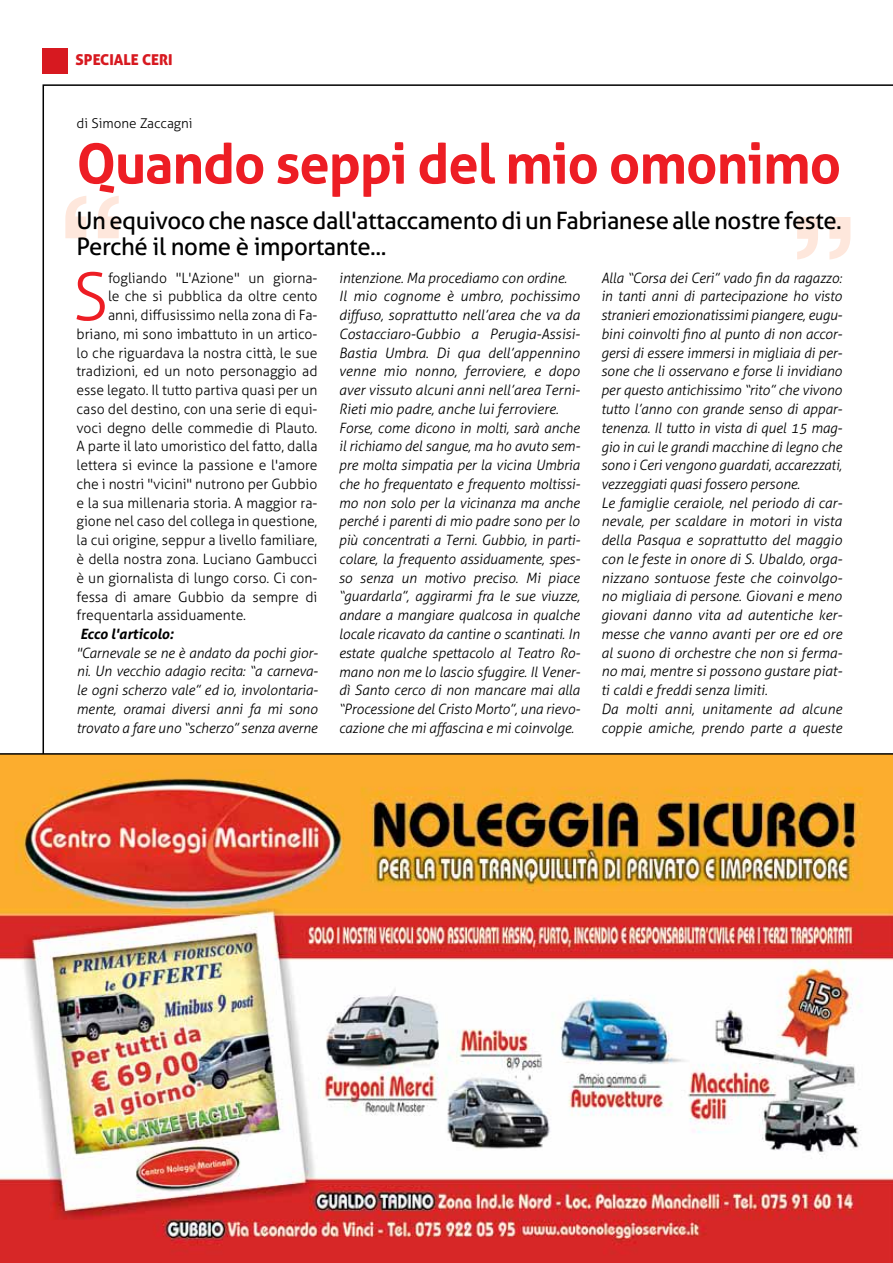
<style>
.page{position:relative;width:893px;height:1263px;background:#fff}
.page>*{position:absolute;margin:0;border:0;box-sizing:border-box;transform-origin:0 0}
.t1{font:300 66.3px "Aller";color:#ed1d24}
.t2{font:700 55.5px "Aller";letter-spacing:-.02em;color:#ed1d24}
.t3{font:24px/25.5px "Aller";letter-spacing:-.02em;color:#000}
.t4{font:15px "Aller Display";color:#d71920}
.t5{font:italic 300 14.25px/18.8px "Aller";letter-spacing:-.01em;color:#000}
.t6{font:300 14.25px "Aller";color:#000}
.t7{font:italic 700 14.25px "Aller";color:#000}
.t8{font:300 13.5px "Aller";color:#000}
</style>
<div class="page">
<svg style="left:65px;top:196px;width:54px;height:42px"></svg>
<svg style="left:797px;top:217px;width:53px;height:42px"></svg>
<div style="left:43px;top:48px;width:25px;height:25px;background:#d71920"></div>
<img style="left:0;top:755px;width:893px;height:508px">
<hr style="left:0;top:753px;width:893px;height:2px;background:#000">
<svg style="left:248px;top:949px;width:8px;height:10px"></svg>
<p class="t4" style="left:75px;top:50px;width:99px">SPECIALE CERI</p>
<p class="t8" style="left:77px;top:115px;width:118px">di Simone Zaccagni</p>
<h2 class="t2" style="left:77px;top:129px;width:766px">Quando seppi del mio omonimo</h2>
<h3 class="t3" style="left:77px;top:208px;width:767px">Un equivoco che nasce dall'attaccamento di un Fabrianese alle nostre feste.<br>Perché il nome è importante...</h3>
<h1 class="t1" style="left:73px;top:257px;width:37px">S</h1>
<p class="t6" style="left:108px;top:269px;width:211px">fogliando "L'Azione" un giorna-</p>
<p class="t6" style="left:108px;top:288px;width:211px">le che si pubblica da oltre cento</p>
<p class="t6" style="left:108px;top:307px;width:211px">anni, diffusissimo nella zona di Fa-</p>
<p class="t6" style="left:77px;top:325px;width:242px">briano, mi sono imbattuto in un artico-</p>
<p class="t6" style="left:77px;top:344px;width:242px">lo che riguardava la nostra città, le sue</p>
<p class="t6" style="left:77px;top:363px;width:242px">tradizioni, ed un noto personaggio ad</p>
<p class="t6" style="left:77px;top:382px;width:242px">esse legato. Il tutto partiva quasi per un</p>
<p class="t6" style="left:77px;top:400px;width:242px">caso del destino, con una serie di equi-</p>
<p class="t6" style="left:77px;top:419px;width:242px">voci degno delle commedie di Plauto.</p>
<p class="t6" style="left:77px;top:438px;width:242px">A parte il lato umoristico del fatto, dalla</p>
<p class="t6" style="left:77px;top:457px;width:242px">lettera si evince la passione e l'amore</p>
<p class="t6" style="left:77px;top:475px;width:242px">che i nostri "vicini" nutrono per Gubbio</p>
<p class="t6" style="left:77px;top:494px;width:242px">e la sua millenaria storia. A maggior ra-</p>
<p class="t6" style="left:77px;top:513px;width:242px">gione nel caso del collega in questione,</p>
<p class="t6" style="left:77px;top:532px;width:242px">la cui origine, seppur a livello familiare,</p>
<p class="t6" style="left:77px;top:550px;width:242px">è della nostra zona. Luciano Gambucci</p>
<p class="t6" style="left:77px;top:569px;width:242px">è un giornalista di lungo corso. Ci con-</p>
<p class="t6" style="left:77px;top:588px;width:242px">fessa di amare Gubbio da sempre di</p>
<p class="t6" style="left:77px;top:607px;width:171px">frequentarla assiduamente.</p>
<p class="t7" style="left:80px;top:625px;width:95px">Ecco l'articolo:</p>
<p class="t5" style="left:77px;top:643px;width:243px;text-align:justify">"Carnevale se ne è andato da pochi gior&shy;ni. Un vecchio adagio recita: “a carneva&shy;le ogni scherzo vale” ed io, involontaria&shy;mente, oramai diversi anni fa mi sono trovato a fare uno “scherzo” senza averne</p>
<p class="t5" style="left:339px;top:268px;width:243px">intenzione. Ma procediamo con ordine.<br>Il mio cognome è umbro, pochissimo diffuso, soprattutto nell’area che va da Costacciaro-Gubbio a Perugia-Assisi-Bastia Umbra. Di qua dell’appennino venne mio nonno, ferroviere, e dopo aver vissuto alcuni anni nell’area Terni-Rieti mio padre, anche lui ferroviere.<br>Forse, come dicono in molti, sarà anche il richiamo del sangue, ma ho avuto sem&shy;pre molta simpatia per la vicina Umbria che ho frequentato e frequento moltissi&shy;mo non solo per la vicinanza ma anche perché i parenti di mio padre sono per lo più concentrati a Terni. Gubbio, in parti&shy;colare, la frequento assiduamente, spes&shy;so senza un motivo preciso. Mi piace “guardarla”, aggirarmi fra le sue viuzze, andare a mangiare qualcosa in qualche locale ricavato da cantine o scantinati. In estate qualche spettacolo al Teatro Ro&shy;mano non me lo lascio sfuggire. Il Vener&shy;dì Santo cerco di non mancare mai alla “Processione del Cristo Morto”, una rievo&shy;cazione che mi affascina e mi coinvolge.</p>
<p class="t5" style="left:601px;top:268px;width:243px">Alla “Corsa dei Ceri” vado fin da ragazzo: in tanti anni di partecipazione ho visto stranieri emozionatissimi piangere, eugu&shy;bini coinvolti fino al punto di non accor&shy;gersi di essere immersi in migliaia di per&shy;sone che li osservano e forse li invidiano per questo antichissimo “rito” che vivono tutto l’anno con grande senso di appar&shy;tenenza. Il tutto in vista di quel 15 mag&shy;gio in cui le grandi macchine di legno che sono i Ceri vengono guardati, accarezzati, vezzeggiati quasi fossero persone.<br>Le famiglie ceraiole, nel periodo di car&shy;nevale, per scaldare in motori in vista della Pasqua e soprattutto del maggio con le feste in onore di S. Ubaldo, orga&shy;nizzano sontuose feste che coinvolgo&shy;no migliaia di persone. Giovani e meno giovani danno vita ad autentiche ker&shy;messe che vanno avanti per ore ed ore al suono di orchestre che non si ferma&shy;no mai, mentre si possono gustare piat&shy;ti caldi e freddi senza limiti.<br>Da molti anni, unitamente ad alcune coppie amiche, prendo parte a queste</p>
</div>
